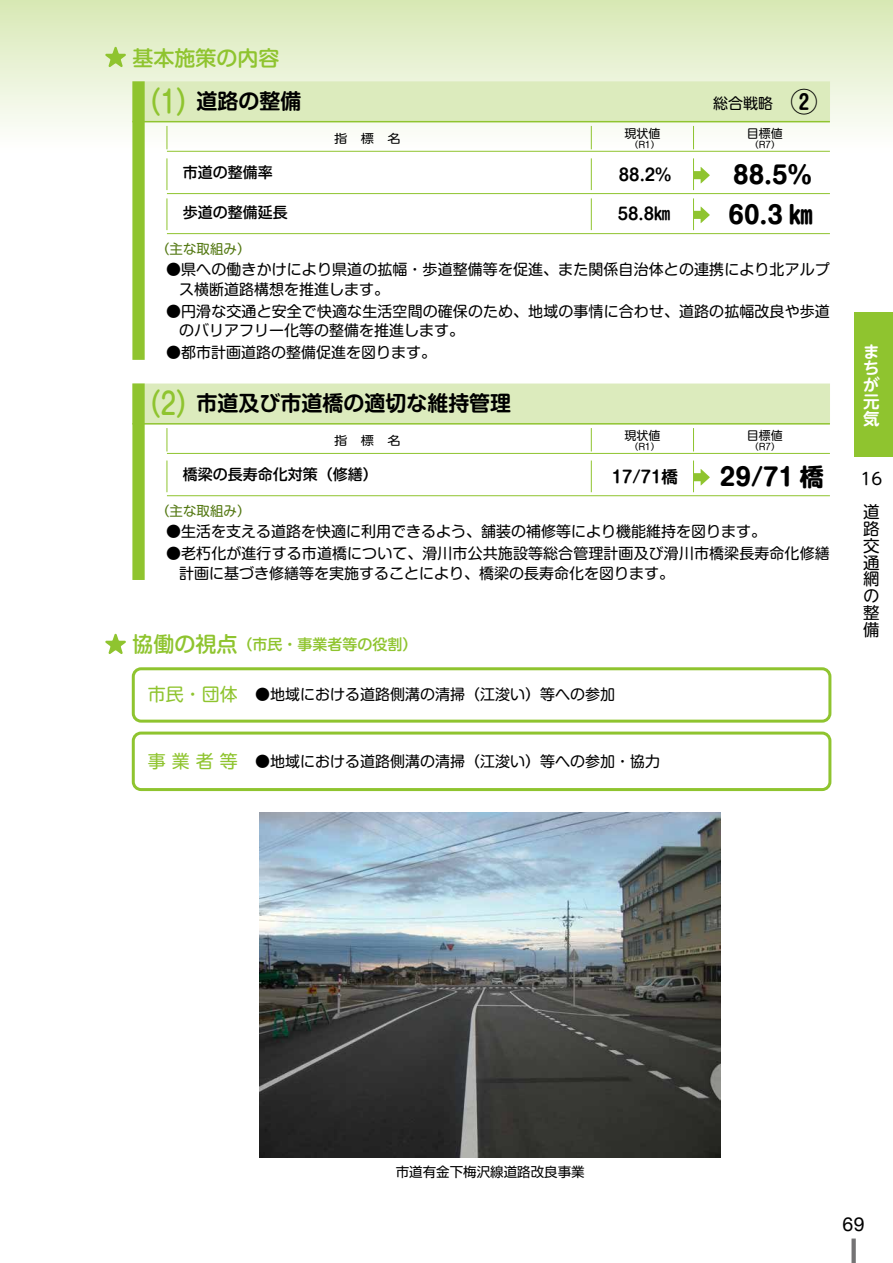
<style>
.page{position:relative;width:893px;height:1263px;background:#fff}
.page>*{position:absolute;margin:0;border:0;box-sizing:border-box;transform-origin:0 0}
.t1{font:500 30px "Shin M Go Pro";color:#8fc42f;scale:.81 1}
.t2{font:700 24px "Shin M Go Pro";color:#000}
.t3{font:700 21px "Shin M Go Pro De";color:#000}
.t4{font:500 21px "Shin M Go Pro";color:#8fc42f}
.t5{font:19.5px "Helvetica Neue";color:#000}
.t6{font:18px "Shin M Go Pro";letter-spacing:.33em;color:#8fc42f}
.t7{font:700 16.5px "Shin M Go Pro De";color:#000}
.t8{font:16.5px/16.8px "UD Shin M Go Pro";color:#000}
.t9{font:700 16.5px/16.8px "UD Shin M Go Pro De";color:#fff;text-align:justify}
.t10{font:15px/19.5px "Shin M Go Pro";color:#000}
.t11{font:500 15px "Shin M Go Pro";color:#000}
.t12{font:500 15px "Shin M Go Pro";color:#8fc42f}
.t13{font:13.5px "Shin M Go Pro";color:#537812}
.t14{font:13.5px "Shin Go Pro";color:#000}
.t15{font:12px "Shin M Go Pro";color:#000}
.t16{font:12px "Shin M Go Pro";color:#000;scale:1.11 1}
.t17{font:9px "Shin M Go Pro";color:#000}
.s1{font-family:"Shin M Go Pro De";font-weight:700;font-size:27.3px}
.s2{font-size:21px}
</style>
<div class="page">
<div style="left:0;top:0;width:893px;height:154px;background:linear-gradient(to bottom,#d8e8b5,#fff)"></div>
<svg style="left:105px;top:47px;width:21px;height:21px"></svg>
<svg style="left:105px;top:633px;width:21px;height:21px"></svg>
<svg style="left:131px;top:667px;width:701px;height:56px"></svg>
<svg style="left:131px;top:731px;width:701px;height:61px"></svg>
<svg style="left:132px;top:81px;width:698px;height:279px"></svg>
<div style="left:693px;top:211px;width:8px;height:8px;background:#8fc42f"></div>
<svg style="left:132px;top:383px;width:698px;height:197px"></svg>
<div style="left:693px;top:473px;width:8px;height:8px;background:#8fc42f"></div>
<img style="left:260px;top:812px;width:461px;height:346px">
<div style="left:851px;top:1238px;width:5px;height:25px;background:#747374"></div>
<div style="left:855px;top:313px;width:38px;height:144px;background:#8fc42f"></div>
<h3 class="t4" style="left:132px;top:41px;width:149px">基本施策の内容</h3>
<h3 class="t3" style="left:197px;top:84px;width:106px">道路の整備</h3>
<h1 class="t1" style="left:136px;top:77px;width:80px">（1）</h1>
<p class="t10" style="left:713px;top:91px;width:106px">総合戦略 <span class="s1">②</span></p>
<p class="t16" style="left:334px;top:129px;width:61px">指　標　名</p>
<p class="t11" style="left:183px;top:160px;width:92px">市道の整備率</p>
<p class="t11" style="left:183px;top:200px;width:107px">歩道の整備延長</p>
<p class="t15" style="left:624px;top:123px;width:37px">現状値</p>
<p class="t15" style="left:747px;top:123px;width:37px">目標値</p>
<p class="t17" style="left:629px;top:138px;width:32px">（R1）</p>
<p class="t17" style="left:750px;top:138px;width:32px">（R7）</p>
<p class="t7" style="left:619px;top:161px;width:54px">88.2%</p>
<h2 class="t2" style="left:733px;top:155px;width:80px">88.5%</h2>
<p class="t7" style="left:618px;top:201px;width:54px">58.8㎞</p>
<h2 class="t2" style="left:728px;top:195px;width:86px">60.3 ㎞</h2>
<p class="t13" style="left:156px;top:238px;width:96px">（主な取組み）</p>
<p class="t10" style="left:179px;top:258px;width:652px;text-indent:-13px">●県への働きかけにより県道の拡幅・歩道整備等を促進、また関係自治体との連携により北アルプス横断道路構想を推進します。</p>
<p class="t10" style="left:179px;top:300px;width:652px;text-indent:-13px">●円滑な交通と安全で快適な生活空間の確保のため、地域の事情に合わせ、道路の拡幅改良や歩道のバリアフリー化等の整備を推進します。</p>
<p class="t10" style="left:166px;top:341px;width:271px">●都市計画道路の整備促進を図ります。</p>
<h3 class="t3" style="left:197px;top:386px;width:316px">市道及び市道橋の適切な維持管理</h3>
<h1 class="t1" style="left:136px;top:379px;width:80px">（2）</h1>
<p class="t16" style="left:334px;top:431px;width:61px">指　標　名</p>
<p class="t11" style="left:183px;top:462px;width:197px">橋梁の長寿命化対策（修繕）</p>
<p class="t13" style="left:156px;top:500px;width:96px">（主な取組み）</p>
<p class="t15" style="left:624px;top:425px;width:37px">現状値</p>
<p class="t15" style="left:747px;top:425px;width:37px">目標値</p>
<p class="t17" style="left:629px;top:440px;width:32px">（R1）</p>
<p class="t17" style="left:750px;top:440px;width:32px">（R7）</p>
<p class="t7" style="left:612px;top:463px;width:68px">17/71橋</p>
<h2 class="t2" style="left:720px;top:457px;width:105px">29/71 橋</h2>
<p class="t10" style="left:166px;top:520px;width:601px">●生活を支える道路を快適に利用できるよう、舗装の補修等により機能維持を図ります。</p>
<p class="t10" style="left:179px;top:542px;width:652px;text-indent:-13px">●老朽化が進行する市道橋について、滑川市公共施設等総合管理計画及び滑川市橋梁長寿命化修繕計画に基づき修繕等を実施することにより、橋梁の長寿命化を図ります。</p>
<p class="t12" style="left:132px;top:632px;width:286px"><span class="s2">協働の視点</span>（市民・事業者等の役割）</p>
<p class="t6" style="left:148px;top:680px;width:92px">市民・団体</p>
<p class="t10" style="left:255px;top:683px;width:361px">●地域における道路側溝の清掃（江浚い）等への参加</p>
<p class="t6" style="left:148px;top:747px;width:91px">事業者等</p>
<p class="t10" style="left:255px;top:750px;width:406px">●地域における道路側溝の清掃（江浚い）等への参加・協力</p>
<p class="t9" style="left:863px;top:342px;width:18px">まちが元気</p>
<p class="t8" style="left:860px;top:461px;width:24px;line-height:33.6px">16道</p>
<p class="t8" style="left:863px;top:520px;width:18px;text-align:justify">路交通網の整備</p>
<p class="t14" style="left:396px;top:1160px;width:190px">市道有金下梅沢線道路改良事業</p>
<h3 class="t5" style="left:843px;top:1209px;width:23px">69</h3>
</div>
